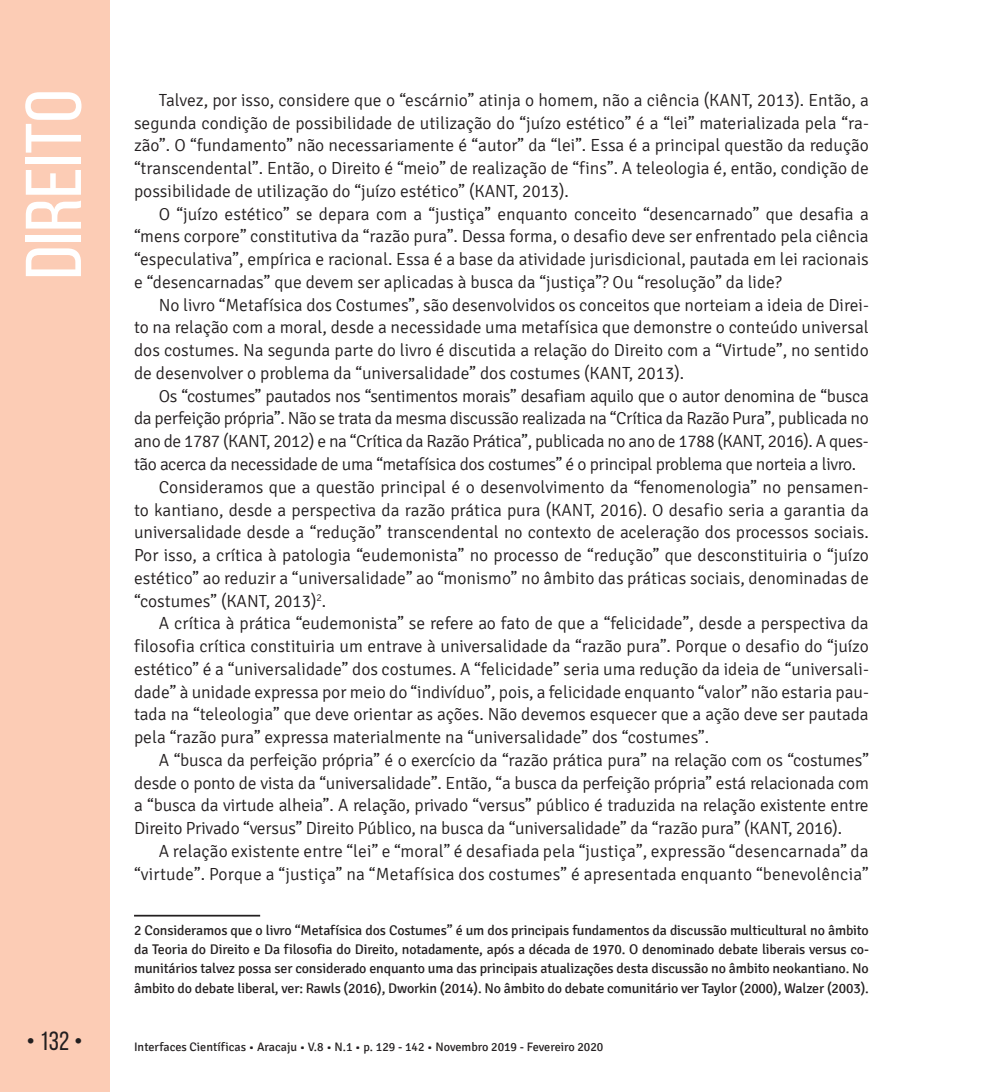
<style>
.page{position:relative;width:993px;height:1092px;background:#fff}
.page>*{position:absolute;margin:0;border:0;box-sizing:border-box;transform-origin:0 0}
.t1{font:78.75px "Bebas Neue";color:#fff;scale:1.09 1}
.t2{font:26.25px "Bebas Neue";color:#231f20}
.t3{font:300 17.5px/22.8px "Signika";color:#231f20;text-align:justify}
.t4{font:300 17.5px "Signika";letter-spacing:-.02em;color:#231f20}
.t5{font:14px/19.2px "Signika";letter-spacing:-.01em;color:#231f20;text-align:justify}
.t6{font:12.25px "Signika";color:#231f20}
</style>
<div class="page">
<div style="left:0;top:0;width:109px;height:1091px;background:#fcccb5"></div>
<hr style="left:134px;top:914px;width:126px;height:2px;background:#231f20">
<h1 class="t1" style="left:11px;top:279px;width:176px;rotate:-90deg">Direito</h1>
<p class="t3" style="left:134px;top:89px;width:736px;text-indent:25px">Talvez, por isso, considere que o “escárnio” atinja o homem, não a ciência (KANT, 2013). Então, a segunda condição de possibilidade de utilização do “juízo estético” é a “lei” materializada pela “ra&shy;zão”. O “fundamento” não necessariamente é “autor” da “lei”. Essa é a principal questão da redução “transcendental”. Então, o Direito é “meio” de realização de “fins”. A teleologia é, então, condição de possibilidade de utilização do “juízo estético” (KANT, 2013).</p>
<p class="t3" style="left:134px;top:203px;width:736px;text-indent:25px">O “juízo estético” se depara com a “justiça” enquanto conceito “desencarnado” que desafia a “mens corpore” constitutiva da “razão pura”. Dessa forma, o desafio deve ser enfrentado pela ciência “especulativa”, empírica e racional. Essa é a base da atividade jurisdicional, pautada em lei racionais e “desencarnadas” que devem ser aplicadas à busca da “justiça”? Ou “resolução” da lide?</p>
<p class="t3" style="left:134px;top:294px;width:736px;text-indent:25px">No livro “Metafísica dos Costumes”, são desenvolvidos os conceitos que norteiam a ideia de Direi&shy;to na relação com a moral, desde a necessidade uma metafísica que demonstre o conteúdo universal dos costumes. Na segunda parte do livro é discutida a relação do Direito com a “Virtude”, no sentido de desenvolver o problema da “universalidade” dos costumes (KANT, 2013).</p>
<p class="t4" style="left:159px;top:386px;width:711px">Os “costumes” pautados nos “sentimentos morais” desafiam aquilo que o autor denomina de “busca</p>
<p class="t4" style="left:134px;top:409px;width:736px">da perfeição própria”. Não se trata da mesma discussão realizada na “Crítica da Razão Pura”, publicada no</p>
<p class="t4" style="left:134px;top:432px;width:736px">ano de 1787 (KANT, 2012) e na “Crítica da Razão Prática”, publicada no ano de 1788 (KANT, 2016). A ques-</p>
<p class="t4" style="left:134px;top:454px;width:723px">tão acerca da necessidade de uma “metafísica dos costumes” é o principal problema que norteia a livro.</p>
<p class="t3" style="left:159px;top:476px;width:711px">Consideramos que a questão principal é o desenvolvimento da “fenomenologia” no pensamen-</p>
<p class="t3" style="left:134px;top:498px;width:736px">to kantiano, desde a perspectiva da razão prática pura (KANT, 2016). O desafio seria a garantia da</p>
<p class="t3" style="left:134px;top:521px;width:736px">universalidade desde a “redução” transcendental no contexto de aceleração dos processos sociais.</p>
<p class="t3" style="left:134px;top:544px;width:736px">Por isso, a crítica à patologia “eudemonista” no processo de “redução” que desconstituiria o “juízo</p>
<p class="t3" style="left:134px;top:567px;width:736px">estético” ao reduzir a “universalidade” ao “monismo” no âmbito das práticas sociais, denominadas de</p>
<p class="t3" style="left:134px;top:589px;width:194px">“costumes” (KANT, 2013)<sup>2</sup>.</p>
<p class="t3" style="left:159px;top:612px;width:711px">A crítica à prática “eudemonista” se refere ao fato de que a “felicidade”, desde a perspectiva da</p>
<p class="t3" style="left:134px;top:635px;width:736px">filosofia crítica constituiria um entrave à universalidade da “razão pura”. Porque o desafio do “juízo</p>
<p class="t3" style="left:134px;top:658px;width:736px">estético” é a “universalidade” dos costumes. A “felicidade” seria uma redução da ideia de “universali-</p>
<p class="t3" style="left:134px;top:680px;width:736px">dade” à unidade expressa por meio do “indivíduo”, pois, a felicidade enquanto “valor” não estaria pau-</p>
<p class="t3" style="left:134px;top:703px;width:736px">tada na “teleologia” que deve orientar as ações. Não devemos esquecer que a ação deve ser pautada</p>
<p class="t3" style="left:134px;top:726px;width:576px">pela “razão pura” expressa materialmente na “universalidade” dos “costumes”.</p>
<p class="t3" style="left:159px;top:749px;width:711px">A “busca da perfeição própria” é o exercício da “razão prática pura” na relação com os “costumes”</p>
<p class="t3" style="left:134px;top:771px;width:736px">desde o ponto de vista da “universalidade”. Então, “a busca da perfeição própria” está relacionada com</p>
<p class="t3" style="left:134px;top:794px;width:736px">a “busca da virtude alheia”. A relação, privado “versus” público é traduzida na relação existente entre</p>
<p class="t3" style="left:134px;top:817px;width:709px">Direito Privado “versus” Direito Público, na busca da “universalidade” da “razão pura” (KANT, 2016).</p>
<p class="t3" style="left:159px;top:840px;width:711px">A relação existente entre “lei” e “moral” é desafiada pela “justiça”, expressão “desencarnada” da</p>
<p class="t3" style="left:134px;top:862px;width:736px">“virtude”. Porque a “justiça” na “Metafísica dos costumes” é apresentada enquanto “benevolência”</p>
<p class="t5" style="left:134px;top:920px;width:736px">2 Consideramos que o livro “Metafísica dos Costumes” é um dos principais fundamentos da discussão multicultural no âmbito da Teoria do Direito e Da filosofia do Direito, notadamente, após a década de 1970. O denominado debate liberais versus co&shy;munitários talvez possa ser considerado enquanto uma das principais atualizações desta discussão no âmbito neokantiano. No âmbito do debate liberal, ver: Rawls (2016), Dworkin (2014). No âmbito do debate comunitário ver Taylor (2000), Walzer (2003).</p>
<h2 class="t2" style="left:27px;top:1026px;width:58px">• 132 •</h2>
<p class="t6" style="left:134px;top:1040px;width:471px">Interfaces Científicas • Aracaju • V.8 • N.1 • p. 129 - 142 • Novembro 2019 - Fevereiro 2020</p>
</div>
